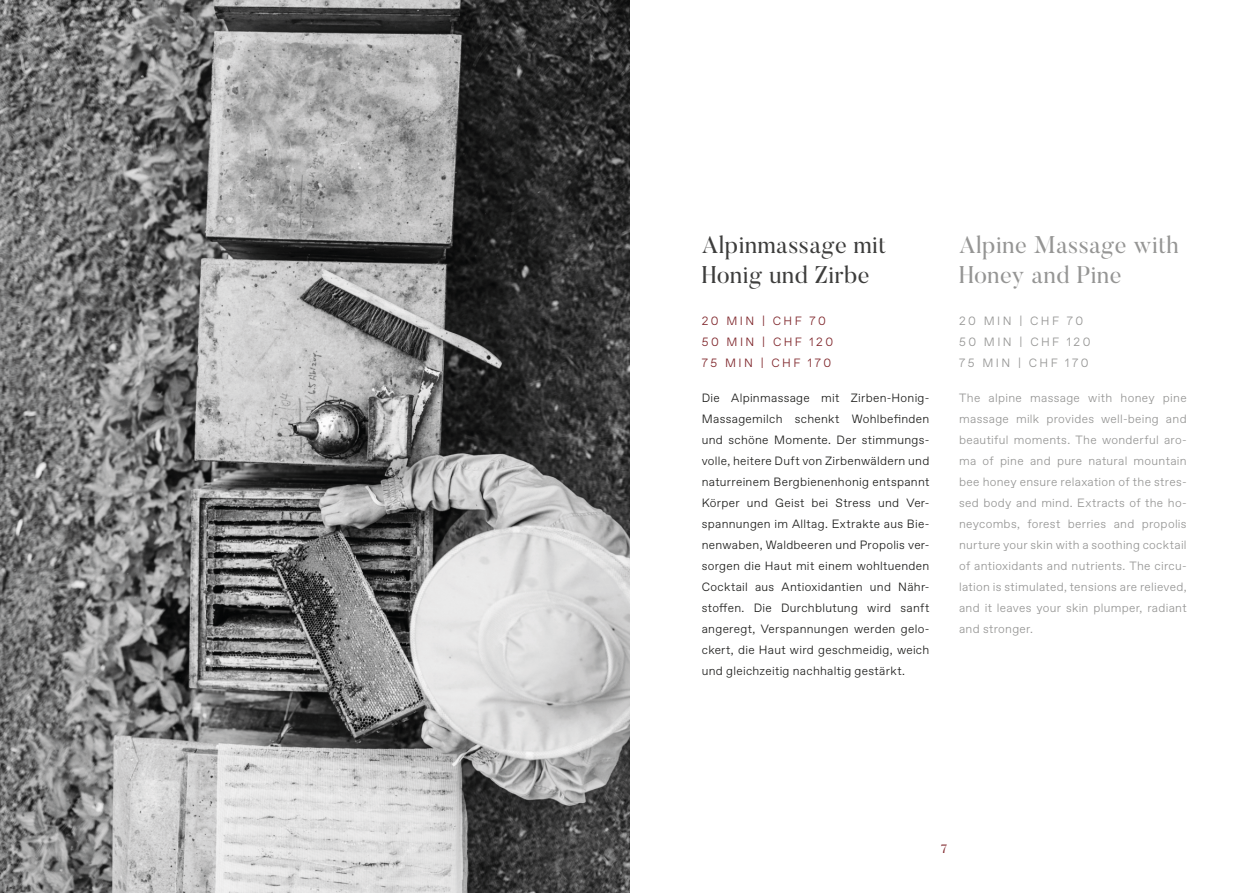
<style>
.page{position:relative;width:1259px;height:893px;background:#fff}
.page>*{position:absolute;margin:0;border:0;box-sizing:border-box;transform-origin:0 0}
.t1{font:24px/30px "Butler";letter-spacing:.02em;color:#959594}
.t2{font:24px/30px "Butler";letter-spacing:.02em;color:#3d3d3c}
.t3{font:300 12px/21px "ABC Favorit";letter-spacing:.025em;color:#1d1d1b;text-align:justify}
.t4{font:300 12px/21px "ABC Favorit";letter-spacing:.025em;color:#959594;text-align:justify}
.t5{font:300 12px/21px "ABC Favorit Unlicensed Trial";letter-spacing:.2em;color:#7f262b}
.t6{font:300 12px/21px "ABC Favorit Unlicensed Trial";letter-spacing:.2em;color:#959594}
.t7{font:12px "Butler";color:#7f262b}
</style>
<div class="page">
<img style="left:0;top:0;width:629px;height:893px">
<p class="t2" style="left:702px;top:229px;width:186px">Alpinmassage mit<br>Honig und Zirbe</p>
<p class="t1" style="left:959px;top:229px;width:221px">Alpine Massage with<br>Honey and Pine</p>
<p class="t5" style="left:702px;top:310px;width:133px">20 MIN | CHF 70<br>50 MIN | CHF 120<br>75 MIN | CHF 170</p>
<p class="t6" style="left:959px;top:310px;width:133px">20 MIN | CHF 70<br>50 MIN | CHF 120<br>75 MIN | CHF 170</p>
<p class="t3" style="left:702px;top:387px;width:229px">Die Alpinmassage mit Zirben-Honig-Massagemilch schenkt Wohlbefinden und schöne Momente. Der stimmungs&shy;volle, heitere Duft von Zirbenwäldern und naturreinem Bergbienenhonig entspannt Körper und Geist bei Stress und Ver&shy;spannungen im Alltag. Extrakte aus Bie&shy;nenwaben, Waldbeeren und Propolis ver&shy;sorgen die Haut mit einem wohltuenden Cocktail aus Antioxidantien und Nähr&shy;stoffen. Die Durchblutung wird sanft angeregt, Verspannungen werden gelo&shy;ckert, die Haut wird geschmeidig, weich und gleichzeitig nachhaltig gestärkt.</p>
<p class="t4" style="left:959px;top:387px;width:229px">The alpine massage with honey pine massage milk provides well-being and beautiful moments. The wonderful aro&shy;ma of pine and pure natural mountain bee honey ensure relaxation of the stres&shy;sed body and mind. Extracts of the ho&shy;neycombs, forest berries and propolis nurture your skin with a soothing cocktail of antioxidants and nutrients. The circu&shy;lation is stimulated, tensions are relieved, and it leaves your skin plumper, radiant and stronger.</p>
<p class="t7" style="left:941px;top:842px;width:8px">7</p>
</div>
